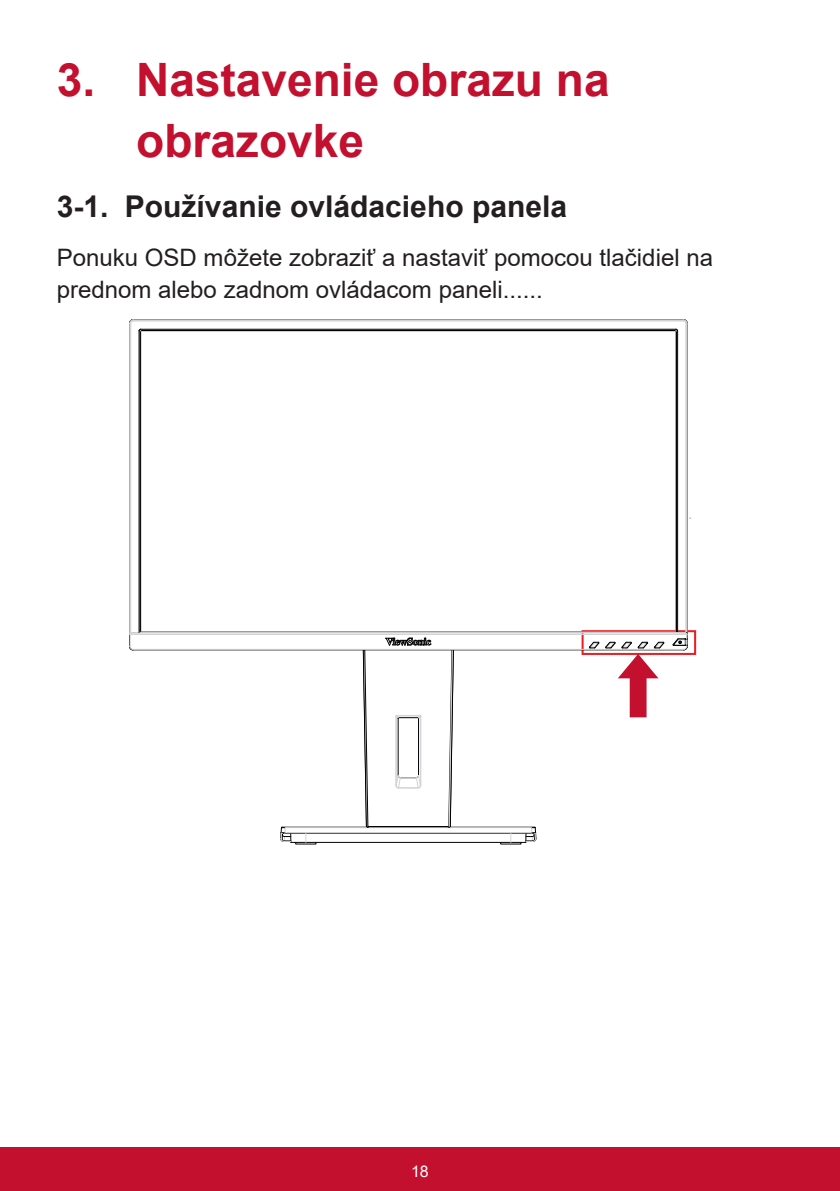
<style>
.page{position:relative;width:840px;height:1191px;background:#fff}
.page>*{position:absolute;margin:0;border:0;box-sizing:border-box;transform-origin:0 0}
.t1{font:700 46px/61.2px "Arial";color:#c3102f}
.t2{font:700 30px "Arial";color:#231f20}
.t3{font:24px/32px "Arial";color:#231f20}
.t4{font:16px "Arial";color:#fff}
</style>
<div class="page">
<div style="left:0;top:1147px;width:839px;height:44px;background:#c3102f"></div>
<div style="left:581px;top:630px;width:114px;height:25px;border:2px solid #ee1d23"></div>
<svg style="left:129px;top:319px;width:561px;height:524px"></svg>
<h1 class="t1" style="left:136px;top:50px;width:474px;text-indent:-79px">3. Nastavenie obrazu na obrazovke</h1>
<p class="t2" style="left:57px;top:185px;width:511px">3-1. Používanie ovládacieho panela</p>
<p class="t3" style="left:57px;top:242px;width:657px">Ponuku OSD môžete zobraziť a nastaviť pomocou tlačidiel na prednom alebo zadnom ovládacom paneli......</p>
<p class="t4" style="left:411px;top:1160px;width:19px">18</p>
</div>
